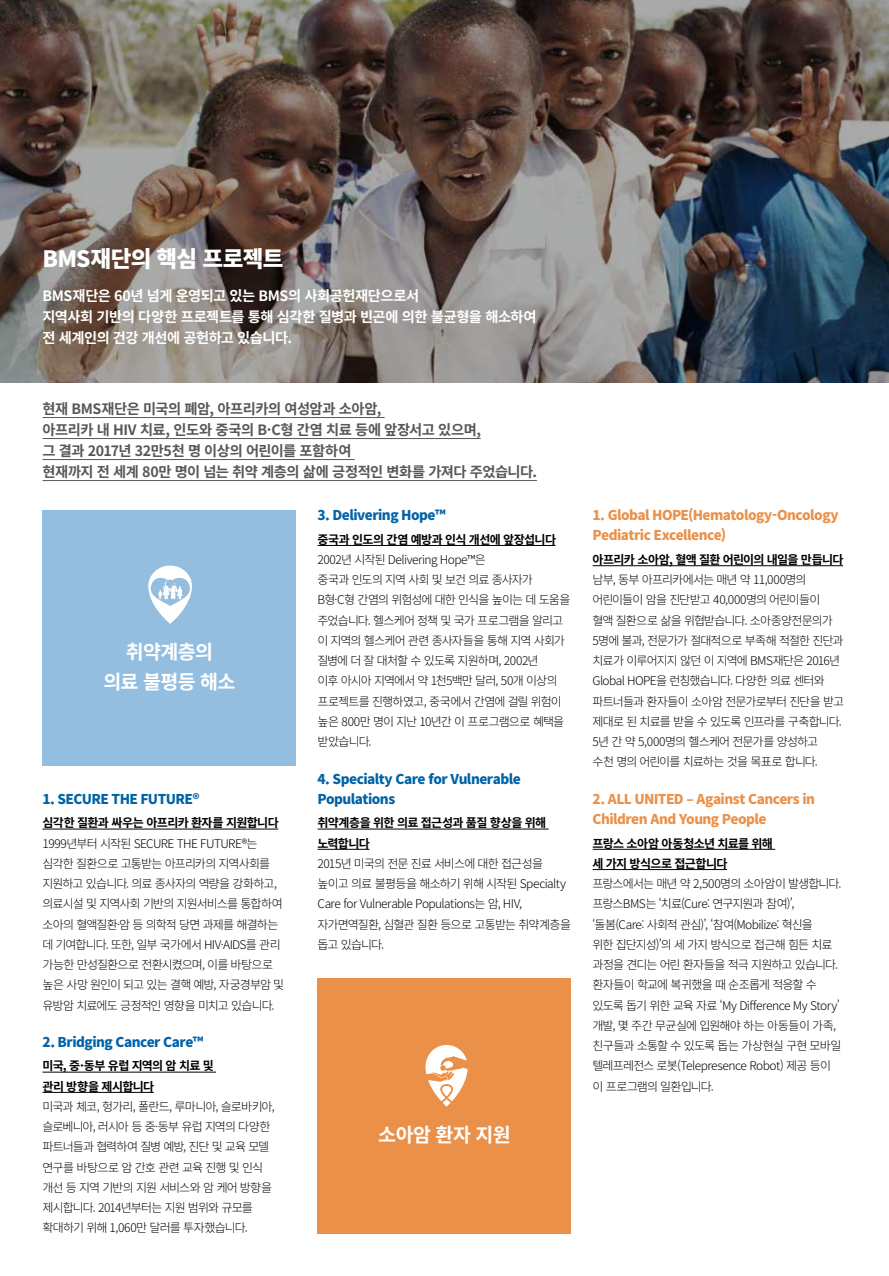
<style>
.page{position:relative;width:889px;height:1276px;background:#fff}
.page>*{position:absolute;margin:0;border:0;box-sizing:border-box;transform-origin:0 0}
.t1{font:800 22.5px "Source Han Sans K";letter-spacing:-.03em;color:#fff}
.t2{font:700 19.5px/30px "Source Han Sans K";letter-spacing:-.03em;color:#fff;text-align:center}
.t3{font:700 14.25px/21px "Source Han Sans K";letter-spacing:-.03em;color:#595757}
.t4{font:700 14.25px/21px "Source Han Sans K";letter-spacing:-.03em;color:#fff}
.t5{font:800 13.5px/20.2px "Source Han Sans K";letter-spacing:-.04em;color:#eb9048}
.t6{font:800 13.5px/20.2px "Source Han Sans K";letter-spacing:-.04em;color:#0062a7}
.t7{font:300 12px/20.2px "Source Han Sans K";letter-spacing:-.07em;color:#000}
.t8{font:700 12px/20.2px "Source Han Sans K";letter-spacing:-.05em;color:#000}
</style>
<div class="page">
<img style="left:0;top:0;width:888px;height:383px">
<hr style="left:888px;top:0;width:1px;height:1276px;background:#e3eaf5">
<hr style="left:43px;top:828px;width:235px;height:1px;background:#000">
<hr style="left:43px;top:1071px;width:173px;height:1px;background:#000">
<hr style="left:43px;top:1092px;width:111px;height:1px;background:#000">
<hr style="left:317px;top:545px;width:238px;height:1px;background:#000">
<hr style="left:317px;top:828px;width:232px;height:1px;background:#000">
<hr style="left:317px;top:849px;width:52px;height:1px;background:#000">
<hr style="left:592px;top:565px;width:251px;height:1px;background:#000">
<hr style="left:592px;top:849px;width:183px;height:1px;background:#000">
<hr style="left:592px;top:869px;width:135px;height:1px;background:#000">
<div style="left:317px;top:978px;width:254px;height:255px;background:#eb9048"></div>
<div style="left:43px;top:510px;width:253px;height:255px;background:#94bedf"></div>
<svg style="left:148px;top:565px;width:44px;height:59px"></svg>
<svg style="left:425px;top:1045px;width:43px;height:61px"></svg>
<svg style="left:149px;top:577px;width:43px;height:29px"></svg>
<hr style="left:43px;top:417px;width:342px;height:1px;background:#595757">
<hr style="left:43px;top:438px;width:438px;height:1px;background:#595757">
<hr style="left:43px;top:459px;width:312px;height:1px;background:#595757">
<hr style="left:43px;top:480px;width:494px;height:1px;background:#595757">
<h1 class="t1" style="left:42px;top:245px;width:242px">BMS재단의 핵심 프로젝트</h1>
<p class="t4" style="left:42px;top:286px;width:496px">BMS재단은 60년 넘게 운영되고 있는 BMS의 사회공헌재단으로서<br>지역사회 기반의 다양한 프로젝트를 통해 심각한 질병과 빈곤에 의한 불균형을 해소하여 전 세계인의 건강 개선에 공헌하고 있습니다.</p>
<p class="t3" style="left:42px;top:398px;width:496px">현재 BMS재단은 미국의 폐암, 아프리카의 여성암과 소아암,<br>아프리카 내 HIV 치료, 인도와 중국의 B·C형 간염 치료 등에 앞장서고 있으며,<br>그 결과 2017년 32만5천 명 이상의 어린이를 포함하여<br>현재까지 전 세계 80만 명이 넘는 취약 계층의 삶에 긍정적인 변화를 가져다 주었습니다.</p>
<h2 class="t2" style="left:103px;top:637px;width:134px">취약계층의<br>의료 불평등 해소</h2>
<p class="t6" style="left:42px;top:789px;width:159px">1. SECURE THE FUTURE®</p>
<p class="t8" style="left:42px;top:813px;width:238px">심각한 질환과 싸우는 아프리카 환자를 지원합니다</p>
<p class="t7" style="left:42px;top:833px;width:243px">1999년부터 시작된 SECURE THE FUTURE®는 심각한 질환으로 고통받는 아프리카의 지역사회를 지원하고 있습니다. 의료 종사자의 역량을 강화하고, 의료시설 및 지역사회 기반의 지원서비스를 통합하여 소아의 혈액질환·암 등 의학적 당면 과제를 해결하는 데 기여합니다. 또한, 일부 국가에서 HIV·AIDS를 관리 가능한 만성질환으로 전환시켰으며, 이를 바탕으로 높은 사망 원인이 되고 있는 결핵 예방, 자궁경부암 및 유방암 치료에도 긍정적인 영향을 미치고 있습니다.</p>
<p class="t6" style="left:42px;top:1032px;width:162px">2. Bridging Cancer Care™</p>
<p class="t8" style="left:42px;top:1056px;width:173px">미국, 중·동부 유럽 지역의 암 치료 및 관리 방향을 제시합니다</p>
<p class="t7" style="left:42px;top:1096px;width:234px">미국과 체코, 헝가리, 폴란드, 루마니아, 슬로바키아, 슬로베니아, 러시아 등 중·동부 유럽 지역의 다양한 파트너들과 협력하여 질병 예방, 진단 및 교육 모델 연구를 바탕으로 암 간호 관련 교육 진행 및 인식 개선 등 지역 기반의 지원 서비스와 암 케어 방향을 제시합니다. 2014년부터는 지원 범위와 규모를 확대하기 위해 1,060만 달러를 투자했습니다.</p>
<p class="t6" style="left:317px;top:505px;width:130px">3. Delivering Hope™</p>
<p class="t8" style="left:317px;top:529px;width:240px">중국과 인도의 간염 예방과 인식 개선에 앞장섭니다</p>
<p class="t7" style="left:317px;top:549px;width:255px">2002년 시작된 Delivering Hope™은<br>중국과 인도의 지역 사회 및 보건 의료 종사자가<br>B형·C형 간염의 위험성에 대한 인식을 높이는 데 도움을 주었습니다. 헬스케어 정책 및 국가 프로그램을 알리고 이 지역의 헬스케어 관련 종사자들을 통해 지역 사회가 질병에 더 잘 대처할 수 있도록 지원하며, 2002년<br>이후 아시아 지역에서 약 1천5백만 달러, 50개 이상의 프로젝트를 진행하였고, 중국에서 간염에 걸릴 위험이 높은 800만 명이 지난 10년간 이 프로그램으로 혜택을 받았습니다.</p>
<p class="t6" style="left:317px;top:769px;width:205px">4. Specialty Care for Vulnerable<br>Populations</p>
<p class="t8" style="left:317px;top:813px;width:230px">취약계층을 위한 의료 접근성과 품질 향상을 위해 노력합니다</p>
<p class="t7" style="left:317px;top:853px;width:255px">2015년 미국의 전문 진료 서비스에 대한 접근성을 높이고 의료 불평등을 해소하기 위해 시작된 Specialty<br>Care for Vulnerable Populations는 암, HIV, 자가면역질환, 심혈관 질환 등으로 고통받는 취약계층을 돕고 있습니다.</p>
<h2 class="t2" style="left:378px;top:1120px;width:134px">소아암 환자 지원</h2>
<p class="t5" style="left:592px;top:505px;width:248px">1. Global HOPE(Hematology-Oncology<br>Pediatric Excellence)</p>
<p class="t8" style="left:592px;top:549px;width:252px">아프리카 소아암, 혈액 질환 어린이의 내일을 만듭니다</p>
<p class="t7" style="left:592px;top:570px;width:253px">남부, 동부 아프리카에서는 매년 약 11,000명의 어린이들이 암을 진단받고 40,000명의 어린이들이 혈액 질환으로 삶을 위협받습니다. 소아종양전문의가<br>5명에 불과, 전문가가 절대적으로 부족해 적절한 진단과 치료가 이루어지지 않던 이 지역에 BMS재단은 2016년<br>Global HOPE을 런칭했습니다. 다양한 의료 센터와 파트너들과 환자들이 소아암 전문가로부터 진단을 받고 제대로 된 치료를 받을 수 있도록 인프라를 구축합니다.<br>5년 간 약 5,000명의 헬스케어 전문가를 양성하고<br>수천 명의 어린이를 치료하는 것을 목표로 합니다.</p>
<p class="t5" style="left:592px;top:789px;width:224px">2. ALL UNITED – Against Cancers in<br>Children And Young People</p>
<p class="t8" style="left:592px;top:833px;width:182px">프랑스 소아암 아동청소년 치료를 위해 세 가지 방식으로 접근합니다</p>
<p class="t7" style="left:592px;top:873px;width:250px">프랑스에서는 매년 약 2,500명의 소아암이 발생합니다. 프랑스BMS는 ‘치료(Cure: 연구지원과 참여)’, ‘돌봄(Care: 사회적 관심)’, ‘참여(Mobilize: 혁신을<br>위한 집단지성)’의 세 가지 방식으로 접근해 힘든 치료 과정을 견디는 어린 환자들을 적극 지원하고 있습니다. 환자들이 학교에 복귀했을 때 순조롭게 적응할 수 있도록 돕기 위한 교육 자료 ‘My Difference My Story’ 개발, 몇 주간 무균실에 입원해야 하는 아동들이 가족, 친구들과 소통할 수 있도록 돕는 가상현실 구현 모바일 텔레프레전스 로봇(Telepresence Robot) 제공 등이 이 프로그램의 일환입니다.</p>
</div>
